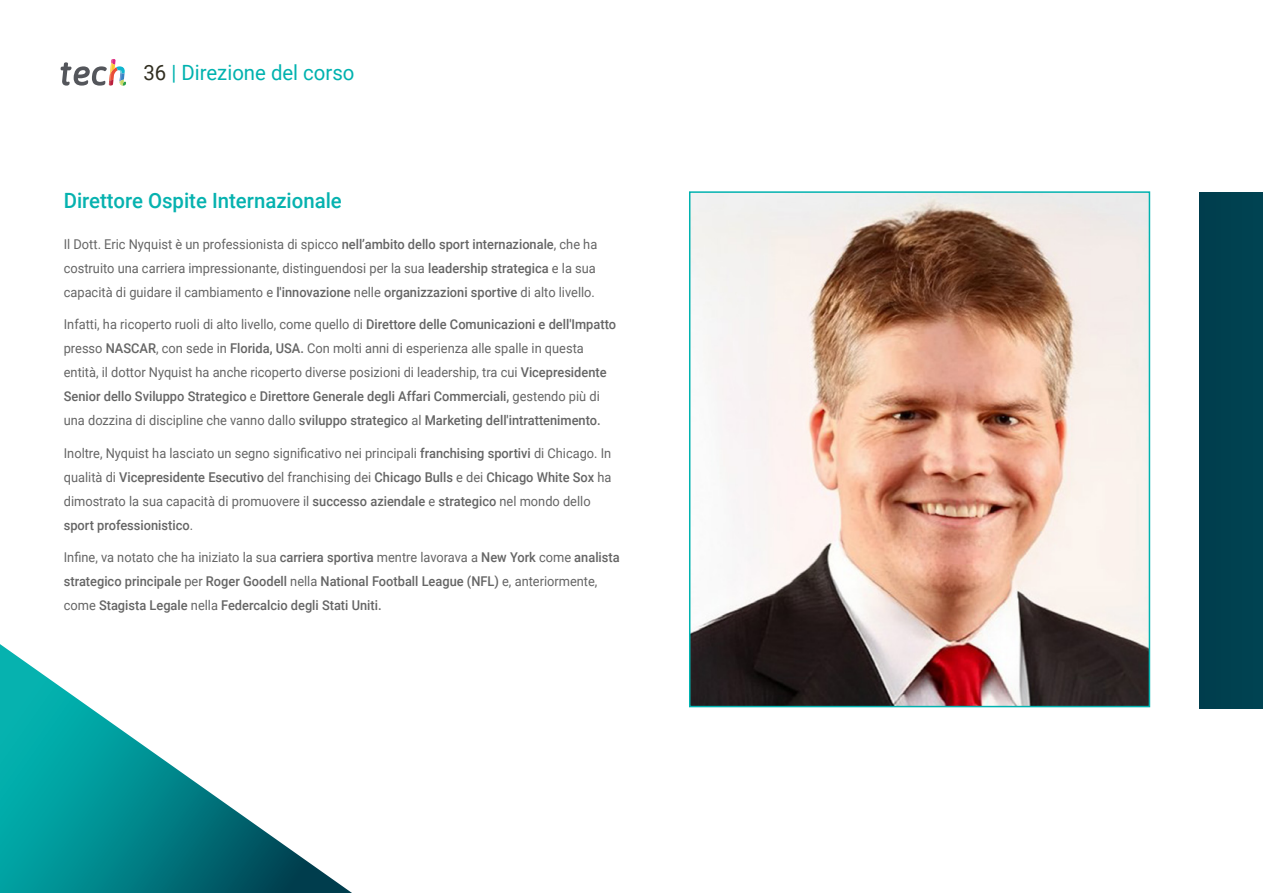
<style>
.page{position:relative;width:1263px;height:893px;background:#fff}
.page>*{position:absolute;margin:0;border:0;box-sizing:border-box;transform-origin:0 0}
.t1{font:500 21px "Roboto";color:#06b2af}
.t2{font:21px "Roboto";color:#00b2af}
.t3{font:13.5px/24px "Roboto";color:#656565;scale:.95 1}
.t4{font:500 13.5px/24px "Roboto";color:#656565;scale:.95 1}
.s1{color:#312e20}
.s2{font-weight:500}
.s3{font-weight:400}
</style>
<div class="page">
<svg style="left:61px;top:59px;width:65px;height:27px"></svg>
<div style="left:1199px;top:192px;width:64px;height:516px;background:#00404f"></div>
<img style="left:692px;top:194px;width:455px;height:510px">
<div style="left:689px;top:191px;width:461px;height:516px;border:2px solid #00b2af"></div>
<svg style="left:0;top:644px;width:352px;height:249px"></svg>
<h1 class="t2" style="left:144px;top:57px;width:213px"><span class="s1">36</span> | Direzione del corso</h1>
<h1 class="t1" style="left:64px;top:186px;width:280px">Direttore Ospite Internazionale</h1>
<p class="t3" style="left:64px;top:231px;width:563px;text-align:justify">Il Dott. Eric Nyquist è un professionista di spicco <span class="s2">nell’ambito dello sport internazionale</span>, che ha costruito una carriera impressionante, distinguendosi per la sua <span class="s2">leadership strategica</span> e la sua capacità di guidare il cambiamento e <span class="s2">l'innovazione</span> nelle <span class="s2">organizzazioni sportive</span> di alto livello.</p>
<p class="t3" style="left:64px;top:312px;width:583px">Infatti, ha ricoperto ruoli di alto livello, come quello di <span class="s2">Direttore delle Comunicazioni e dell'Impatto </span>presso <span class="s2">NASCAR</span>, con sede in <span class="s2">Florida, USA.</span> Con molti anni di esperienza alle spalle in questa entità, il dottor Nyquist ha anche ricoperto diverse posizioni di leadership, tra cui <span class="s2">Vicepresidente Senior dello Sviluppo Strategico</span> e <span class="s2">Direttore Generale degli Affari Commerciali,</span> gestendo più di una dozzina di discipline che vanno dallo <span class="s2">sviluppo strategico</span> al <span class="s2">Marketing dell'intrattenimento.</span></p>
<p class="t3" style="left:64px;top:440px;width:578px">Inoltre, Nyquist ha lasciato un segno significativo nei principali <span class="s2">franchising sportivi</span> di Chicago. In qualità di <span class="s2">Vicepresidente Esecutivo</span> del franchising dei <span class="s2">Chicago Bulls</span> e dei <span class="s2">Chicago White Sox</span> ha dimostrato la sua capacità di promuovere il <span class="s2">successo aziendale</span> e <span class="s2">strategico</span> nel mondo dello <span class="s2">sport professionistico</span>.</p>
<p class="t4" style="left:64px;top:545px;width:587px"><span class="s3">Infine, va notato che ha iniziato la sua</span> carriera sportiva <span class="s3">mentre lavorava a</span> New York <span class="s3">come</span> analista strategico principale <span class="s3">per</span> Roger Goodell <span class="s3">nella</span> National Football League (NFL) <span class="s3">e, anteriormente, come</span> Stagista Legale <span class="s3">nella</span> Federcalcio degli Stati Uniti.</p>
</div>
